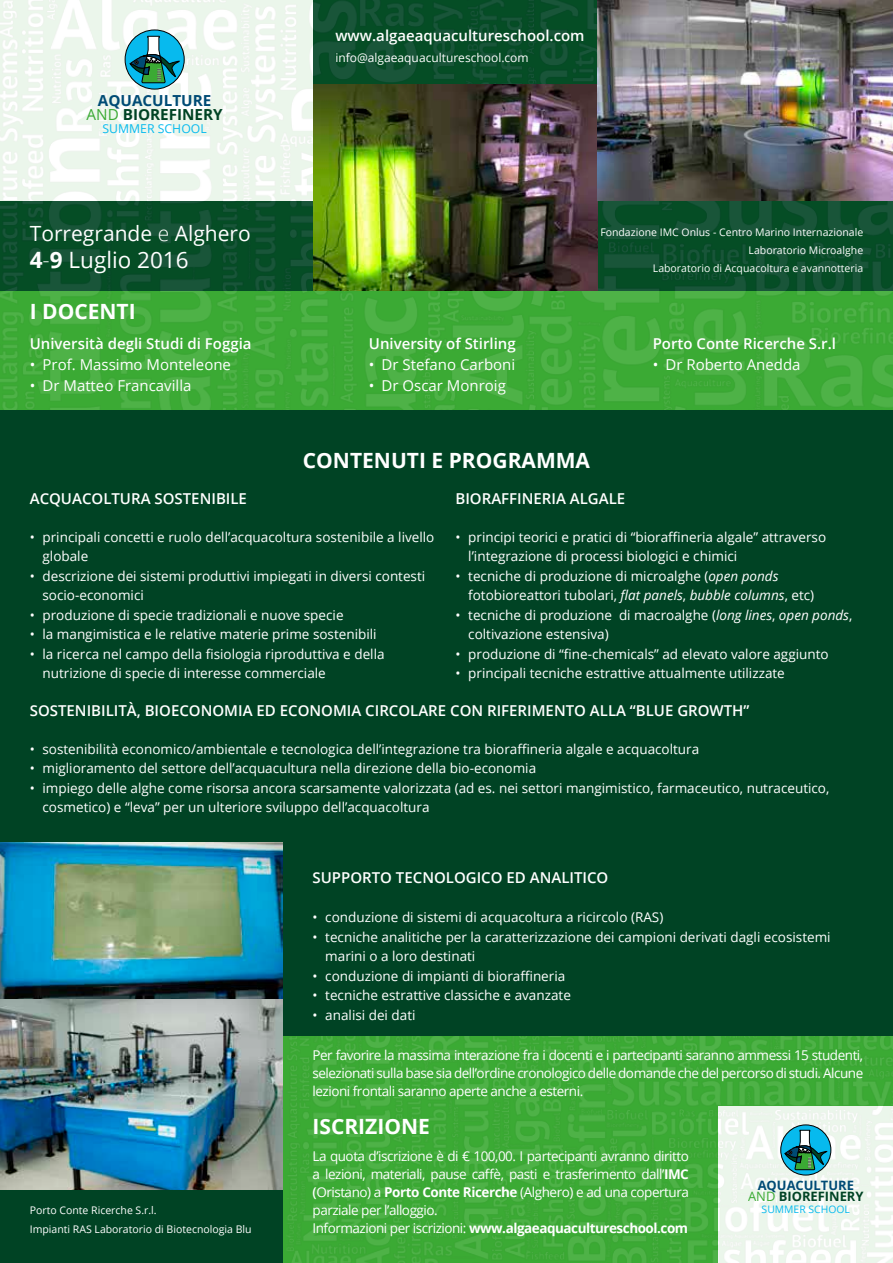
<style>
.page{position:relative;width:893px;height:1263px;background:#fff}
.page>*{position:absolute;margin:0;border:0;box-sizing:border-box;transform-origin:0 0}
.t1{font:22.5px "Open Sans";color:#fff}
.t2{font:700 21px "Open Sans";color:#fff}
.t3{font:21px "Open Sans";color:#fff}
.t4{font:700 15.3px/13.5px "Open Sans";color:#004b75;text-align:center}
.t5{font:600 15px "Open Sans";color:#fff}
.t6{font:15px "Open Sans";color:#fff}
.t7{font:13.5px/19.5px "Open Sans";color:#fff}
.t8{font:700 13.5px "Open Sans";letter-spacing:-.035em;color:#fff}
.t9{font:700 12.9px/11.6px "Open Sans";color:#004b75;text-align:center}
.t10{font:12.3px "Open Sans";color:#07baee}
.t11{font:12px "Open Sans";color:#fff}
.t12{font:10.5px "Open Sans";color:#fff}
.t13{font:10.35px "Open Sans";color:#07baee}
.s1{font-weight:400;color:#3baa34}
.s2{color:#004324}
.s3{font-weight:300}
.s4{font-weight:700}
.s5{font-style:italic}
.s6{font-weight:600}
.s7{font-weight:400}
</style>
<div class="page">
<img style="left:0;top:0;width:893px;height:410px">
<img style="left:283px;top:1035px;width:610px;height:228px">
<svg style="left:125px;top:30px;width:59px;height:59px"></svg>
<div style="left:125px;top:30px;width:59px;height:59px;border:1px solid #000;border-radius:50%"></div>
<svg style="left:130px;top:36px;width:50px;height:47px;background:#2995a1"></svg>
<div style="left:0;top:410px;width:893px;height:625px;background:#004324"></div>
<img style="left:0;top:842px;width:283px;height:349px">
<svg style="left:781px;top:1125px;width:50px;height:50px"></svg>
<div style="left:781px;top:1125px;width:50px;height:50px;border:1px solid #000;border-radius:50%"></div>
<svg style="left:785px;top:1130px;width:42px;height:40px;background:#27909c"></svg>
<div style="left:0;top:1191px;width:283px;height:72px;background:#004324"></div>
<img style="left:314px;top:85px;width:283px;height:206px">
<img style="left:597px;top:0;width:296px;height:201px">
<p class="t4" style="left:87px;top:94px;width:138px">AQUACULTURE<br><span class="s1">AND</span> <span class="s2">BIOREFINERY</span></p>
<p class="t10" style="left:103px;top:120px;width:106px">SUMMER SCHOOL</p>
<p class="t3" style="left:30px;top:219px;width:223px">Torregrande <span class="s3">e</span> Alghero</p>
<p class="t1" style="left:30px;top:244px;width:160px"><span class="s4">4</span><span class="s3">-</span><span class="s4">9</span> Luglio 2016</p>
<p class="t2" style="left:30px;top:297px;width:107px">I DOCENTI</p>
<p class="t5" style="left:30px;top:333px;width:223px">Università degli Studi di Foggia</p>
<p class="t6" style="left:30px;top:354px;width:203px">• Prof. Massimo Monteleone</p>
<p class="t6" style="left:30px;top:375px;width:163px">• Dr Matteo Francavilla</p>
<p class="t5" style="left:335px;top:26px;width:251px">www.algaeaquacultureschool.com</p>
<p class="t11" style="left:335px;top:50px;width:195px">info@algaeaquacultureschool.com</p>
<p class="t12" style="left:600px;top:225px;width:264px">Fondazione IMC Onlus - Centro Marino Internazionale</p>
<p class="t12" style="left:749px;top:243px;width:116px">Laboratorio Microalghe</p>
<p class="t12" style="left:653px;top:261px;width:212px">Laboratorio di Acquacoltura e avannotteria</p>
<p class="t5" style="left:369px;top:333px;width:148px">University of Stirling</p>
<p class="t6" style="left:369px;top:354px;width:148px">• Dr Stefano Carboni</p>
<p class="t6" style="left:369px;top:375px;width:139px">• Dr Oscar Monroig</p>
<p class="t2" style="left:303px;top:446px;width:289px">CONTENUTI E PROGRAMMA</p>
<p class="t5" style="left:653px;top:333px;width:185px">Porto Conte Ricerche S.r.l</p>
<p class="t6" style="left:653px;top:354px;width:149px">• Dr Roberto Anedda</p>
<p class="t5" style="left:30px;top:488px;width:219px">ACQUACOLTURA SOSTENIBILE</p>
<p class="t7" style="left:43px;top:527px;width:393px;text-indent:-13px">• principali concetti e ruolo dell’acquacoltura sostenibile a livello globale</p>
<p class="t7" style="left:43px;top:566px;width:384px;text-indent:-13px">• descrizione dei sistemi produttivi impiegati in diversi contesti socio-economici</p>
<p class="t7" style="left:30px;top:605px;width:315px">• produzione di specie tradizionali e nuove specie</p>
<p class="t7" style="left:30px;top:624px;width:348px">• la mangimistica e le relative materie prime sostenibili</p>
<p class="t7" style="left:43px;top:644px;width:344px;text-indent:-13px">• la ricerca nel campo della fisiologia riproduttiva e della nutrizione di specie di interesse commerciale</p>
<p class="t5" style="left:455px;top:488px;width:171px">BIORAFFINERIA ALGALE</p>
<p class="t7" style="left:468px;top:527px;width:359px;text-indent:-13px">• principi teorici e pratici di “bioraffineria algale” attraverso l’integrazione di processi biologici e chimici</p>
<p class="t7" style="left:468px;top:566px;width:347px;text-indent:-13px">• tecniche di produzione di microalghe (<span class="s5">open ponds </span>fotobioreattori tubolari, <span class="s5">flat panels</span>, <span class="s5">bubble columns</span>, etc)</p>
<p class="t7" style="left:468px;top:605px;width:386px;text-indent:-13px">• tecniche di produzione di macroalghe (<span class="s5">long lines</span>, <span class="s5">open ponds</span>, coltivazione estensiva)</p>
<p class="t7" style="left:455px;top:644px;width:375px">• produzione di “fine-chemicals” ad elevato valore aggiunto</p>
<p class="t7" style="left:455px;top:663px;width:331px">• principali tecniche estrattive attualmente utilizzate</p>
<p class="t5" style="left:30px;top:700px;width:721px">SOSTENIBILITÀ, BIOECONOMIA ED ECONOMIA CIRCOLARE CON RIFERIMENTO ALLA “BLUE GROWTH”</p>
<p class="t7" style="left:30px;top:739px;width:671px">• sostenibilità economico/ambientale e tecnologica dell’integrazione tra bioraffineria algale e acquacoltura</p>
<p class="t7" style="left:30px;top:758px;width:508px">• miglioramento del settore dell’acquacultura nella direzione della bio-economia</p>
<p class="t7" style="left:43px;top:778px;width:788px;text-indent:-13px">• impiego delle alghe come risorsa ancora scarsamente valorizzata (ad es. nei settori mangimistico, farmaceutico, nutraceutico, cosmetico) e “leva” per un ulteriore sviluppo dell’acquacoltura</p>
<p class="t5" style="left:313px;top:867px;width:297px">SUPPORTO TECNOLOGICO ED ANALITICO</p>
<p class="t7" style="left:313px;top:907px;width:352px">• conduzione di sistemi di acquacoltura a ricircolo (RAS)</p>
<p class="t7" style="left:325px;top:927px;width:507px;text-indent:-13px">• tecniche analitiche per la caratterizzazione dei campioni derivati dagli ecosistemi marini o a loro destinati</p>
<p class="t7" style="left:313px;top:966px;width:254px">• conduzione di impianti di bioraffineria</p>
<p class="t7" style="left:313px;top:985px;width:260px">• tecniche estrattive classiche e avanzate</p>
<p class="t7" style="left:313px;top:1005px;width:104px">• analisi dei dati</p>
<p class="t7" style="left:313px;top:1045px;width:552px;line-height:18px;text-align:justify">Per favorire la massima interazione fra i docenti e i partecipanti saranno ammessi 15 studenti, selezionati sulla base sia dell’ordine cronologico delle domande che del percorso di studi. Alcune lezioni frontali saranno aperte anche a esterni.</p>
<p class="t2" style="left:313px;top:1112px;width:119px">ISCRIZIONE</p>
<p class="t7" style="left:313px;top:1147px;width:378px;line-height:18px;text-align:justify">La quota d’iscrizione è di € 100,00. I partecipanti avranno diritto a lezioni, materiali, pause caffè, pasti e trasferimento dall’<span class="s4">IMC </span><span class="s6">(</span>Oristano) a <span class="s4">Porto Conte Ricerche</span> (Alghero) e ad una copertura parziale per l’alloggio.</p>
<p class="t8" style="left:313px;top:1219px;width:377px"><span class="s7">Informazioni per iscrizioni:</span> www.algaeaquacultureschool.com</p>
<p class="t9" style="left:748px;top:1179px;width:117px">AQUACULTURE<br><span class="s1">AND</span> <span class="s2">BIOREFINERY</span></p>
<p class="t12" style="left:30px;top:1203px;width:128px">Porto Conte Ricerche S.r.l.</p>
<p class="t13" style="left:762px;top:1202px;width:90px">SUMMER SCHOOL</p>
<p class="t12" style="left:30px;top:1222px;width:223px">Impianti RAS Laboratorio di Biotecnologia Blu</p>
</div>
